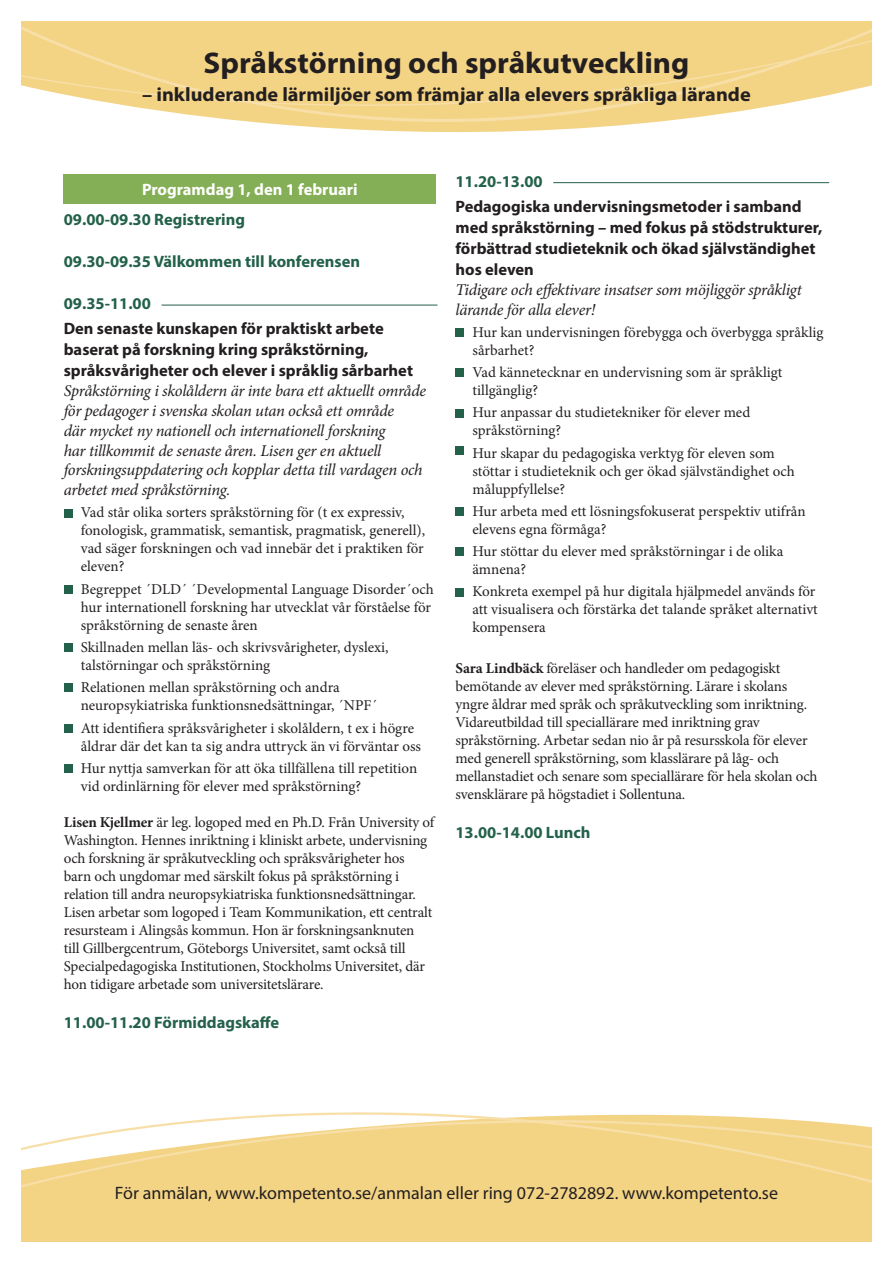
<style>
.page{position:relative;width:893px;height:1263px;background:#fff}
.page>*{position:absolute;margin:0;border:0;box-sizing:border-box;transform-origin:0 0}
.t1{font:700 30px "Myriad Pro";color:#231f20;scale:1.04 1}
.t2{font:700 19.5px "Myriad Pro";color:#231f20;scale:1.04 1}
.t3{font:18px "Myriad Pro";color:#231f20}
.t4{font:italic 16.5px/19.8px "Minion Pro";letter-spacing:-.02em;color:#231f20}
.t5{font:700 16.5px/21px "Myriad Pro";color:#231f20}
.t6{font:700 16.5px "Myriad Pro";color:#23614a}
.t7{font:700 16.5px "Myriad Pro";color:#fff}
.t8{font:15px/18px "Minion Pro";letter-spacing:-.005em;color:#231f20}
.s1{font-weight:700}
</style>
<div class="page">
<div style="left:21px;top:1216px;width:851px;height:26px;background:#f3d384"></div>
<svg style="left:21px;top:1112px;width:851px;height:104px;fill:#f3d384"></svg>
<svg style="left:163px;top:111px;width:577px;height:21px;fill:#f3d384"></svg>
<svg style="left:21px;top:21px;width:851px;height:90px;background:#f3d58a"></svg>
<hr style="left:162px;top:305px;width:275px;height:1px;background:#23614a">
<div style="left:64px;top:174px;width:372px;height:30px;background:#85af56"></div>
<div style="left:64px;top:509px;width:8px;height:8px;background:#23614a"></div>
<div style="left:64px;top:585px;width:8px;height:9px;background:#23614a"></div>
<div style="left:64px;top:643px;width:8px;height:9px;background:#23614a"></div>
<div style="left:64px;top:684px;width:8px;height:8px;background:#23614a"></div>
<div style="left:64px;top:724px;width:8px;height:8px;background:#23614a"></div>
<div style="left:64px;top:764px;width:8px;height:9px;background:#23614a"></div>
<hr style="left:553px;top:182px;width:276px;height:1px;background:#23614a">
<div style="left:455px;top:328px;width:9px;height:9px;background:#23614a"></div>
<div style="left:455px;top:369px;width:9px;height:8px;background:#23614a"></div>
<div style="left:455px;top:409px;width:9px;height:8px;background:#23614a"></div>
<div style="left:455px;top:446px;width:9px;height:9px;background:#23614a"></div>
<div style="left:455px;top:507px;width:9px;height:9px;background:#23614a"></div>
<div style="left:455px;top:548px;width:9px;height:8px;background:#23614a"></div>
<div style="left:455px;top:588px;width:9px;height:8px;background:#23614a"></div>
<h1 class="t1" style="left:203px;top:44px;width:469px">Språkstörning och språkutveckling</h1>
<h2 class="t2" style="left:142px;top:82px;width:586px">– inkluderande lärmiljöer som främjar alla elevers språkliga lärande</h2>
<p class="t7" style="left:142px;top:179px;width:217px">Programdag 1, den 1 februari</p>
<p class="t6" style="left:64px;top:209px;width:183px">09.00-09.30 Registrering</p>
<p class="t6" style="left:64px;top:251px;width:298px">09.30-09.35 Välkommen till konferensen</p>
<p class="t6" style="left:64px;top:293px;width:89px">09.35-11.00</p>
<p class="t5" style="left:64px;top:318px;width:351px">Den senaste kunskapen för praktiskt arbete baserat på forskning kring språkstörning, språksvårigheter och elever i språklig sårbarhet</p>
<p class="t4" style="left:64px;top:381px;width:364px">Språkstörning i skolåldern är inte bara ett aktuellt område för pedagoger i svenska skolan utan också ett område<br>där mycket ny nationell och internationell forskning<br>har tillkommit de senaste åren. Lisen ger en aktuell forskningsuppdatering och kopplar detta till vardagen och arbetet med språkstörning.</p>
<p class="t8" style="left:81px;top:504px;width:346px">Vad står olika sorters språkstörning för (t ex expressiv, fonologisk, grammatisk, semantisk, pragmatisk, generell), vad säger forskningen och vad innebär det i praktiken för eleven?</p>
<p class="t8" style="left:81px;top:580px;width:354px">Begreppet ´DLD´ ´Developmental Language Disorder´och hur internationell forskning har utvecklat vår förståelse för språkstörning de senaste åren</p>
<p class="t8" style="left:81px;top:638px;width:309px">Skillnaden mellan läs- och skrivsvårigheter, dyslexi, talstörningar och språkstörning</p>
<p class="t8" style="left:81px;top:678px;width:298px">Relationen mellan språkstörning och andra neuropsykiatriska funktionsnedsättningar, ´NPF´</p>
<p class="t8" style="left:81px;top:719px;width:342px">Att identifiera språksvårigheter i skolåldern, t ex i högre åldrar där det kan ta sig andra uttryck än vi förväntar oss</p>
<p class="t8" style="left:81px;top:759px;width:338px">Hur nyttja samverkan för att öka tillfällena till repetition vid ordinlärning för elever med språkstörning?</p>
<p class="t8" style="left:64px;top:813px;width:372px"><span class="s1">Lisen Kjellmer</span> är leg. logoped med en Ph.D. Från University of Washington. Hennes inriktning i kliniskt arbete, undervisning och forskning är språkutveckling och språksvårigheter hos barn och ungdomar med särskilt fokus på språkstörning i relation till andra neuropsykiatriska funktionsnedsättningar.<br>Lisen arbetar som logoped i Team Kommunikation, ett centralt resursteam i Alingsås kommun. Hon är forskningsanknuten<br>till Gillbergcentrum, Göteborgs Universitet, samt också till Specialpedagogiska Institutionen, Stockholms Universitet, där hon tidigare arbetade som universitetslärare.</p>
<p class="t6" style="left:64px;top:1011px;width:217px">11.00-11.20 Förmiddagskaffe</p>
<p class="t6" style="left:455px;top:170px;width:89px">11.20-13.00</p>
<p class="t5" style="left:455px;top:195px;width:368px">Pedagogiska undervisningsmetoder i samband med språkstörning – med fokus på stödstrukturer, förbättrad studieteknik och ökad självständighet hos eleven</p>
<p class="t4" style="left:455px;top:280px;width:348px">Tidigare och effektivare insatser som möjliggör språkligt lärande för alla elever!</p>
<p class="t8" style="left:472px;top:323px;width:353px">Hur kan undervisningen förebygga och överbygga språklig sårbarhet?</p>
<p class="t8" style="left:472px;top:363px;width:311px">Vad kännetecknar en undervisning som är språkligt tillgänglig?</p>
<p class="t8" style="left:472px;top:404px;width:279px">Hur anpassar du studietekniker för elever med språkstörning?</p>
<p class="t8" style="left:472px;top:444px;width:324px">Hur skapar du pedagogiska verktyg för eleven som stöttar i studieteknik och ger ökad självständighet och måluppfyllelse?</p>
<p class="t8" style="left:472px;top:502px;width:335px">Hur arbeta med ett lösningsfokuserat perspektiv utifrån elevens egna förmåga?</p>
<p class="t8" style="left:472px;top:542px;width:312px">Hur stöttar du elever med språkstörningar i de olika ämnena?</p>
<p class="t8" style="left:472px;top:583px;width:347px">Konkreta exempel på hur digitala hjälpmedel används för att visualisera och förstärka det talande språket alternativt kompensera</p>
<p class="t8" style="left:455px;top:659px;width:363px"><span class="s1">Sara Lindbäck</span> föreläser och handleder om pedagogiskt bemötande av elever med språkstörning. Lärare i skolans yngre åldrar med språk och språkutveckling som inriktning.<br>Vidareutbildad till speciallärare med inriktning grav språkstörning. Arbetar sedan nio år på resursskola för elever med generell språkstörning, som klasslärare på låg- och mellanstadiet och senare som speciallärare för hela skolan och svensklärare på högstadiet i Sollentuna.</p>
<p class="t6" style="left:455px;top:821px;width:137px">13.00-14.00 Lunch</p>
<p class="t3" style="left:115px;top:1182px;width:665px">För anmälan, www.kompetento.se/anmalan eller ring 072-2782892. www.kompetento.se</p>
</div>
